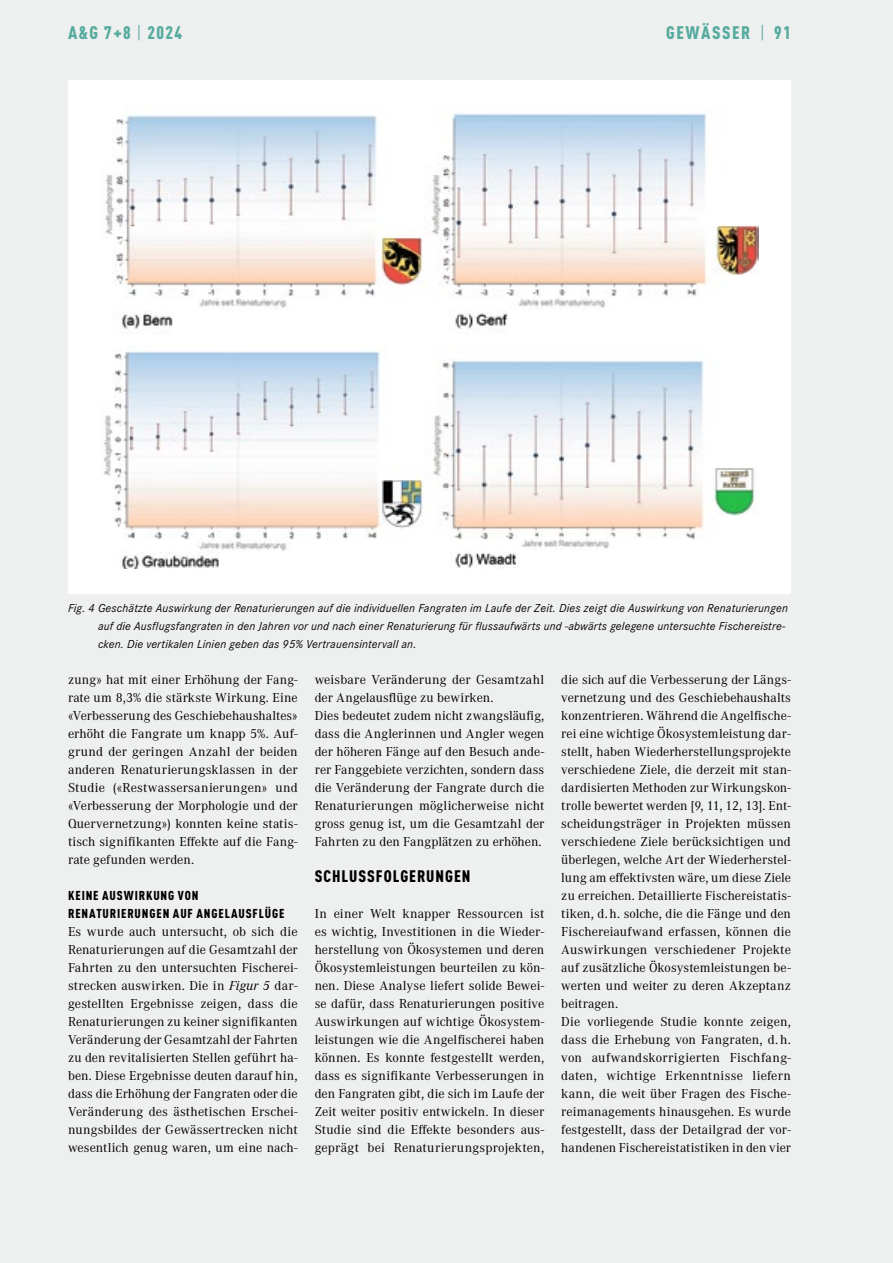
<style>
.page{position:relative;width:893px;height:1263px;background:#eeefef}
.page>*{position:absolute;margin:0;border:0;box-sizing:border-box;transform-origin:0 0}
.Rubriktitel_D_x01{font:900 condensed 18px "DINOT";letter-spacing:.09em;color:#55ab9e}
.Ausgabe_x01{font:900 condensed 18px "DINOT";color:#55ab9e}
.Untertitel_1_D_x06{font:900 condensed 16.5px "DINOT";letter-spacing:.06em;color:#000}
.Fliesstext_D_x05{font:13.5px/18px "Corporate A";letter-spacing:.005em;color:#000;text-align:justify}
.Untertitel_2_D_x07{font:900 condensed 12.75px "DINOT";letter-spacing:.07em;color:#000}
.Legende_x11{font:italic 12px/18px "Corporate S";letter-spacing:.015em;color:#000}
.s1{font-weight:400}
.s2{font-style:italic}
</style>
<div class="page">
<div style="left:68px;top:81px;width:723px;height:513px;background:#fff"></div>
<img style="left:103px;top:113px;width:655px;height:455px">
<p class="Ausgabe_x01" style="left:68px;top:22px;width:116px">A&amp;G 7+8 <span class="s1">|</span> 2024</p>
<p class="Rubriktitel_D_x01" style="left:666px;top:22px;width:126px">GEWÄSSER <span class="s1">|</span> 91</p>
<p class="Legende_x11" style="left:98px;top:598px;width:691px;text-indent:-30px">Fig. 4 Geschätzte Auswirkung der Renaturierungen auf die individuellen Fangraten im Laufe der Zeit. Dies zeigt die Auswirkung von Renaturierungen auf die Ausflugsfangraten in den Jahren vor und nach einer Renaturierung für flussaufwärts und -abwärts gelegene untersuchte Fischereistre&shy;cken. Die vertikalen Linien geben das 95% Vertrauensintervall an.</p>
<p class="Fliesstext_D_x05" style="left:68px;top:670px;width:231px">zung» hat mit einer Erhöhung der Fang&shy;rate um 8,3% die stärkste Wirkung. Eine «Verbesserung des Geschiebehaushaltes» erhöht die Fangrate um knapp 5%. Auf&shy;grund der geringen Anzahl der beiden anderen Renaturierungsklassen in der Studie («Restwassersanierungen» und «Verbesserung der Morphologie und der Quervernetzung») konnten keine statis&shy;tisch signifikanten Effekte auf die Fang&shy;rate gefunden werden.</p>
<p class="Untertitel_2_D_x07" style="left:68px;top:888px;width:132px">KEINE AUSWIRKUNG VON</p>
<p class="Untertitel_2_D_x07" style="left:68px;top:906px;width:218px">RENATURIERUNGEN AUF ANGELAUSFLÜGE</p>
<p class="Fliesstext_D_x05" style="left:68px;top:922px;width:231px">Es wurde auch untersucht, ob sich die Renaturierungen auf die Gesamtzahl der Fahrten zu den untersuchten Fischerei&shy;strecken auswirken. Die in <span class="s2">Figur 5</span> dar&shy;gestellten Ergebnisse zeigen, dass die Renaturierungen zu keiner signifikanten Veränderung der Gesamtzahl der Fahrten zu den revitalisierten Stellen geführt ha&shy;ben. Diese Ergebnisse deuten darauf hin, dass die Erhöhung der Fangraten oder die Veränderung des ästhetischen Erschei&shy;nungsbildes der Gewässertrecken nicht wesentlich genug waren, um eine nach-</p>
<p class="Fliesstext_D_x05" style="left:315px;top:670px;width:231px">weisbare Veränderung der Gesamtzahl der Angelausflüge zu bewirken.</p>
<p class="Fliesstext_D_x05" style="left:315px;top:706px;width:231px">Dies bedeutet zudem nicht zwangsläufig, dass die Anglerinnen und Angler wegen der höheren Fänge auf den Besuch ande&shy;rer Fanggebiete verzichten, sondern dass die Veränderung der Fangrate durch die Renaturierungen möglicherweise nicht gross genug ist, um die Gesamtzahl der Fahrten zu den Fangplätzen zu erhöhen.</p>
<p class="Untertitel_1_D_x06" style="left:315px;top:866px;width:157px">SCHLUSSFOLGERUNGEN</p>
<p class="Fliesstext_D_x05" style="left:315px;top:904px;width:231px">In einer Welt knapper Ressourcen ist es wichtig, Investitionen in die Wieder&shy;herstellung von Ökosystemen und deren Ökosystemleistungen beurteilen zu kön&shy;nen. Diese Analyse liefert solide Bewei&shy;se dafür, dass Renaturierungen positive Auswirkungen auf wichtige Ökosystem&shy;leistungen wie die Angelfischerei haben können. Es konnte festgestellt werden, dass es signifikante Verbesserungen in den Fangraten gibt, die sich im Laufe der Zeit weiter positiv entwickeln. In dieser Studie sind die Effekte besonders aus&shy;geprägt bei Renaturierungsprojekten,</p>
<p class="Fliesstext_D_x05" style="left:561px;top:670px;width:231px">die sich auf die Verbesserung der Längs&shy;vernetzung und des Geschiebehaushalts konzentrieren. Während die Angelfische&shy;rei eine wichtige Ökosystemleistung dar&shy;stellt, haben Wiederherstellungsprojekte verschiedene Ziele, die derzeit mit stan&shy;dardisierten Methoden zur Wirkungskon&shy;trolle bewertet werden [9, 11, 12, 13]. Ent&shy;scheidungsträger in Projekten müssen verschiedene Ziele berücksichtigen und überlegen, welche Art der Wiederherstel&shy;lung am effektivsten wäre, um diese Ziele zu erreichen. Detaillierte Fischereistatis&shy;tiken, d. h. solche, die die Fänge und den Fischereiaufwand erfassen, können die Auswirkungen verschiedener Projekte auf zusätzliche Ökosystemleistungen be&shy;werten und weiter zu deren Akzeptanz beitragen.</p>
<p class="Fliesstext_D_x05" style="left:561px;top:1012px;width:231px">Die vorliegende Studie konnte zeigen, dass die Erhebung von Fangraten, d. h. von aufwandskorrigierten Fischfang&shy;daten, wichtige Erkenntnisse liefern kann, die weit über Fragen des Fische&shy;reimanagements hinausgehen. Es wurde festgestellt, dass der Detailgrad der vor&shy;handenen Fischereistatistiken in den vier</p>
</div>
